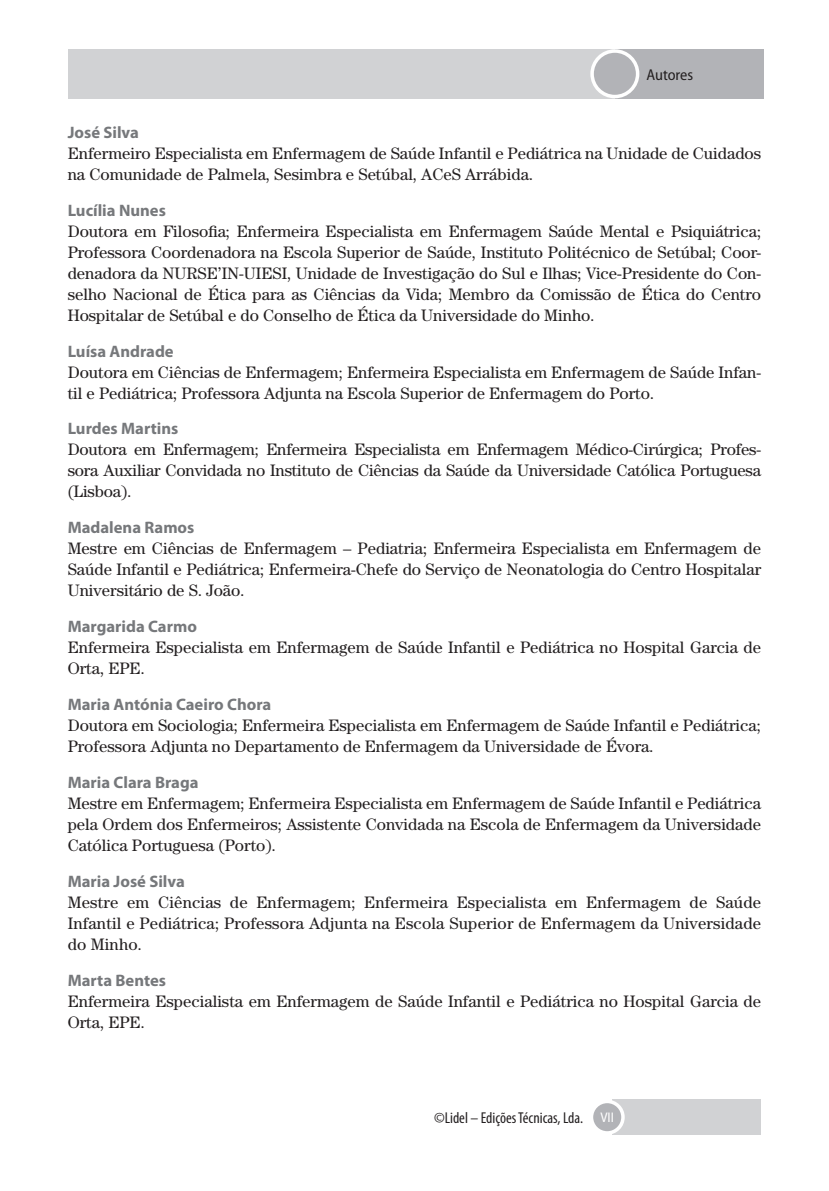
<style>
.page{position:relative;width:829px;height:1191px;background:#fff}
.page>*{position:absolute;margin:0;border:0;box-sizing:border-box;transform-origin:0 0}
.t1{font:16.62px/21px "Century Std";color:#231f20}
.autores{font:700 16.62px "Myriad Pro";color:#76787b}
.t2{font:condensed 15.75px "Myriad Pro";color:#231f20}
.t3{font:semi-condensed 15.75px "Myriad Pro";letter-spacing:-.005em;color:#231f20}
.s1{font-stretch:semi-condensed;font-size:14px;color:#fff}
</style>
<div class="page">
<div style="left:607px;top:1099px;width:154px;height:35px;background:#d1d2d4"></div>
<div style="left:591px;top:1101px;width:32px;height:32px;background:#b2b3b7;border-radius:50%"></div>
<div style="left:589px;top:1099px;width:35px;height:35px;border:4px solid #fff;border-radius:50%"></div>
<div style="left:614px;top:49px;width:149px;height:49px;background:#b2b3b7"></div>
<div style="left:70px;top:49px;width:544px;height:49px;background:#d1d2d4"></div>
<div style="left:592px;top:51px;width:45px;height:46px;background:#b2b3b7;border-radius:50%"></div>
<div style="left:590px;top:49px;width:49px;height:49px;border:4px solid #fff;border-radius:50%"></div>
<p class="t3" style="left:643px;top:66px;width:48px">Autores</p>
<p class="t3" style="left:646px;top:66px;width:48px">Autores</p>
<p class="autores" style="left:68px;top:121px;width:73px">José Silva</p>
<p class="t1" style="left:68px;top:142px;width:695px">Enfermeiro Especialista em Enfermagem de Saúde Infantil e Pediátrica na Unidade de Cuidados na Comunidade de Palmela, Sesimbra e Setúbal, ACeS Arrábida.</p>
<p class="autores" style="left:68px;top:199px;width:100px">Lucília Nunes</p>
<p class="t1" style="left:68px;top:220px;width:695px;text-align:justify">Doutora em Filosofia; Enfermeira Especialista em Enfermagem Saúde Mental e Psiquiátrica; Professora Coordenadora na Escola Superior de Saúde, Instituto Politécnico de Setúbal; Coor&shy;denadora da NURSE’IN-UIESI, Unidade de Investigação do Sul e Ilhas; Vice-Presidente do Con&shy;selho Nacional de Ética para as Ciências da Vida; Membro da Comissão de Ética do Centro Hospitalar de Setúbal e do Conselho de Ética da Universidade do Minho.</p>
<p class="autores" style="left:68px;top:340px;width:107px">Luísa Andrade</p>
<p class="t1" style="left:68px;top:361px;width:694px">Doutora em Ciências de Enfermagem; Enfermeira Especialista em Enfermagem de Saúde Infan&shy;til e Pediátrica; Professora Adjunta na Escola Superior de Enfermagem do Porto.</p>
<p class="autores" style="left:68px;top:418px;width:112px">Lurdes Martins</p>
<p class="t1" style="left:68px;top:439px;width:695px;text-align:justify">Doutora em Enfermagem; Enfermeira Especialista em Enfermagem Médico-Cirúrgica; Profes&shy;sora Auxiliar Convidada no Instituto de Ciências da Saúde da Universidade Católica Portuguesa (Lisboa).</p>
<p class="autores" style="left:68px;top:517px;width:128px">Madalena Ramos</p>
<p class="t1" style="left:68px;top:538px;width:695px;text-align:justify">Mestre em Ciências de Enfermagem – Pediatria; Enfermeira Especialista em Enfermagem de Saúde Infantil e Pediátrica; Enfermeira-Chefe do Serviço de Neonatologia do Centro Hospitalar Universitário de S. João.</p>
<p class="autores" style="left:68px;top:616px;width:131px">Margarida Carmo</p>
<p class="t1" style="left:68px;top:637px;width:695px">Enfermeira Especialista em Enfermagem de Saúde Infantil e Pediátrica no Hospital Garcia de<br>Orta, EPE.</p>
<p class="autores" style="left:68px;top:693px;width:205px">Maria Antónia Caeiro Chora</p>
<p class="t1" style="left:68px;top:714px;width:694px">Doutora em Sociologia; Enfermeira Especialista em Enfermagem de Saúde Infantil e Pediátrica;<br>Professora Adjunta no Departamento de Enfermagem da Universidade de Évora.</p>
<p class="autores" style="left:68px;top:771px;width:132px">Maria Clara Braga</p>
<p class="t1" style="left:68px;top:792px;width:694px;text-align:justify">Mestre em Enfermagem; Enfermeira Especialista em Enfermagem de Saúde Infantil e Pediátrica pela Ordem dos Enfermeiros; Assistente Convidada na Escola de Enfermagem da Universidade Católica Portuguesa (Porto).</p>
<p class="autores" style="left:68px;top:870px;width:119px">Maria José Silva</p>
<p class="t1" style="left:68px;top:891px;width:694px;text-align:justify">Mestre em Ciências de Enfermagem; Enfermeira Especialista em Enfermagem de Saúde Infantil e Pediátrica; Professora Adjunta na Escola Superior de Enfermagem da Universidade do Minho.</p>
<p class="autores" style="left:68px;top:969px;width:100px">Marta Bentes</p>
<p class="t1" style="left:68px;top:990px;width:695px">Enfermeira Especialista em Enfermagem de Saúde Infantil e Pediátrica no Hospital Garcia de<br>Orta, EPE.</p>
<p class="t2" style="left:434px;top:1108px;width:181px">©Lidel – Edições Técnicas, Lda. <span class="s1">VII</span></p>
</div>
